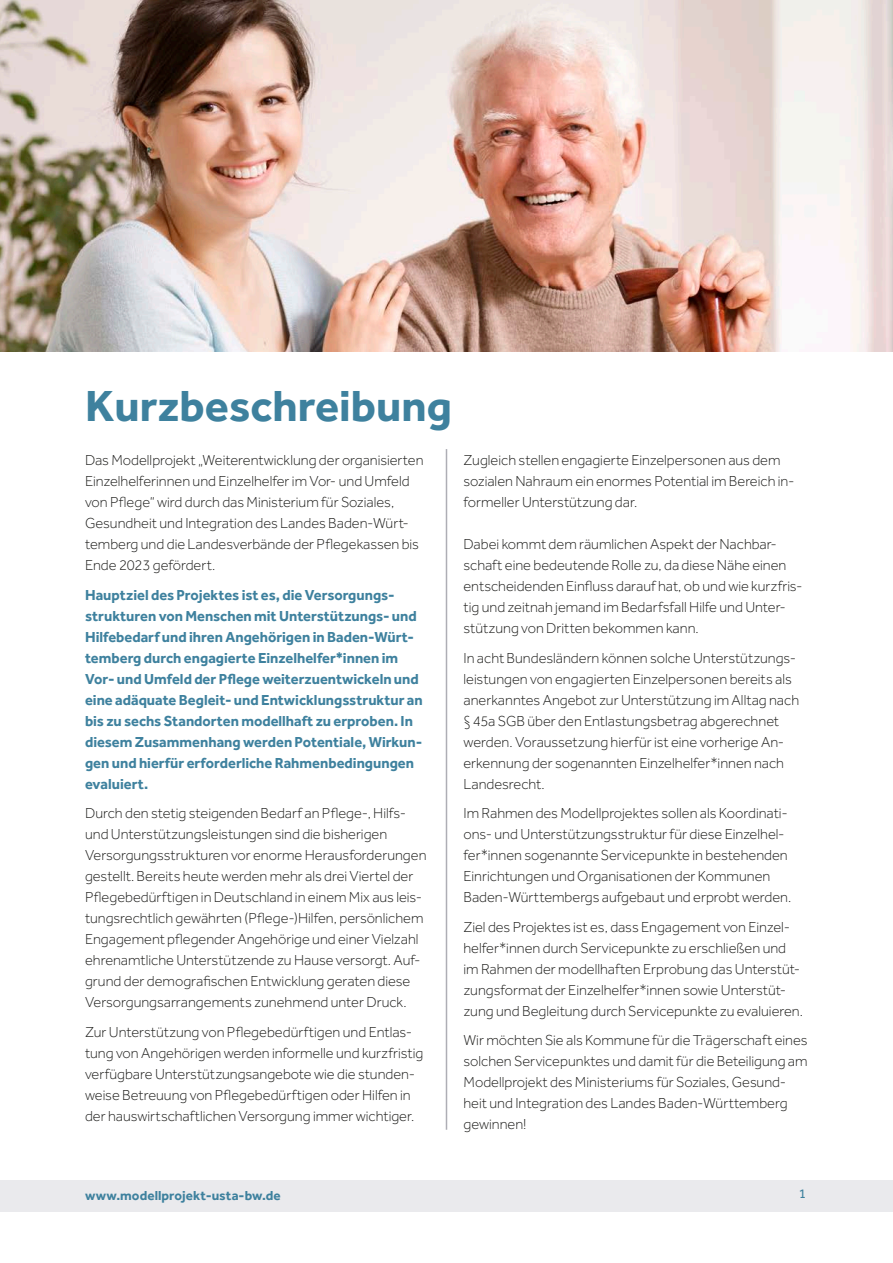
<style>
.page{position:relative;width:893px;height:1263px;background:#fff}
.page>*{position:absolute;margin:0;border:0;box-sizing:border-box;transform-origin:0 0}
.t1{font:700 45px "Effra";color:#3e819e}
.t2{font:300 15px/21px "Effra";color:#1d1d1b}
.t3{font:700 15px/21px "Effra";color:#3e819e}
.t4{font:700 13.5px "Effra";letter-spacing:.005em;color:#3e819e}
.t5{font:13.5px "Effra";color:#3e819e}
</style>
<div class="page">
<div style="left:0;top:1181px;width:893px;height:31px;background:#eaeaed"></div>
<hr style="left:446px;top:449px;width:1px;height:681px;background:#aeaeb5">
<img style="left:0;top:0;width:893px;height:351px">
<h1 class="t1" style="left:85px;top:379px;width:368px">Kurzbeschreibung</h1>
<p class="t2" style="left:85px;top:449px;width:340px">Das Modellprojekt „Weiterentwicklung der organisierten Einzelhelferinnen und Einzelhelfer im Vor- und Umfeld von Pflege“ wird durch das Ministerium für Soziales, Gesundheit und Integration des Landes Baden-Würt&shy;temberg und die Landesverbände der Pflegekassen bis Ende 2023 gefördert.</p>
<p class="t3" style="left:85px;top:584px;width:339px">Hauptziel des Projektes ist es, die Versorgungs&shy;strukturen von Menschen mit Unterstützungs- und Hilfebedarf und ihren Angehörigen in Baden-Würt&shy;temberg durch engagierte Einzelhelfer*innen im Vor- und Umfeld der Pflege weiterzuentwickeln und eine adäquate Begleit- und Entwicklungsstruktur an bis zu sechs Standorten modellhaft zu erproben. In diesem Zusammenhang werden Potentiale, Wirkun&shy;gen und hierfür erforderliche Rahmenbedingungen evaluiert.</p>
<p class="t2" style="left:85px;top:802px;width:343px">Durch den stetig steigenden Bedarf an Pflege-, Hilfs&shy;und Unterstützungsleistungen sind die bisherigen Versorgungsstrukturen vor enorme Herausforderungen gestellt. Bereits heute werden mehr als drei Viertel der Pflegebedürftigen in Deutschland in einem Mix aus leis&shy;tungsrechtlich gewährten (Pflege-)Hilfen, persönlichem Engagement pflegender Angehörige und einer Vielzahl ehrenamtliche Unterstützende zu Hause versorgt. Auf&shy;grund der demografischen Entwicklung geraten diese Versorgungsarrangements zunehmend unter Druck.</p>
<p class="t2" style="left:85px;top:1021px;width:340px">Zur Unterstützung von Pflegebedürftigen und Entlas&shy;tung von Angehörigen werden informelle und kurzfristig verfügbare Unterstützungsangebote wie die stunden&shy;weise Betreuung von Pflegebedürftigen oder Hilfen in der hauswirtschaftlichen Versorgung immer wichtiger.</p>
<p class="t2" style="left:463px;top:449px;width:333px">Zugleich stellen engagierte Einzelpersonen aus dem sozialen Nahraum ein enormes Potential im Bereich in&shy;formeller Unterstützung dar.</p>
<p class="t2" style="left:463px;top:533px;width:341px">Dabei kommt dem räumlichen Aspekt der Nachbar&shy;schaft eine bedeutende Rolle zu, da diese Nähe einen entscheidenden Einfluss darauf hat, ob und wie kurzfris&shy;tig und zeitnah jemand im Bedarfsfall Hilfe und Unter&shy;stützung von Dritten bekommen kann.</p>
<p class="t2" style="left:463px;top:647px;width:337px">In acht Bundesländern können solche Unterstützungs&shy;leistungen von engagierten Einzelpersonen bereits als anerkanntes Angebot zur Unterstützung im Alltag nach § 45a SGB über den Entlastungsbetrag abgerechnet werden. Voraussetzung hierfür ist eine vorherige An&shy;erkennung der sogenannten Einzelhelfer*innen nach Landesrecht.</p>
<p class="t2" style="left:463px;top:802px;width:329px">Im Rahmen des Modellprojektes sollen als Koordinati&shy;ons- und Unterstützungsstruktur für diese Einzelhel&shy;fer*innen sogenannte Servicepunkte in bestehenden Einrichtungen und Organisationen der Kommunen Baden-Württembergs aufgebaut und erprobt werden.</p>
<p class="t2" style="left:463px;top:916px;width:341px">Ziel des Projektes ist es, dass Engagement von Einzel&shy;helfer*innen durch Servicepunkte zu erschließen und im Rahmen der modellhaften Erprobung das Unterstüt&shy;zungsformat der Einzelhelfer*innen sowie Unterstüt&shy;zung und Begleitung durch Servicepunkte zu evaluieren.</p>
<p class="t2" style="left:463px;top:1029px;width:346px">Wir möchten Sie als Kommune für die Trägerschaft eines solchen Servicepunktes und damit für die Beteiligung am Modellprojekt des Ministeriums für Soziales, Gesund&shy;heit und Integration des Landes Baden-Württemberg gewinnen!</p>
<p class="t4" style="left:85px;top:1187px;width:197px">www.modellprojekt-usta-bw.de</p>
<p class="t5" style="left:799px;top:1185px;width:9px">1</p>
</div>
